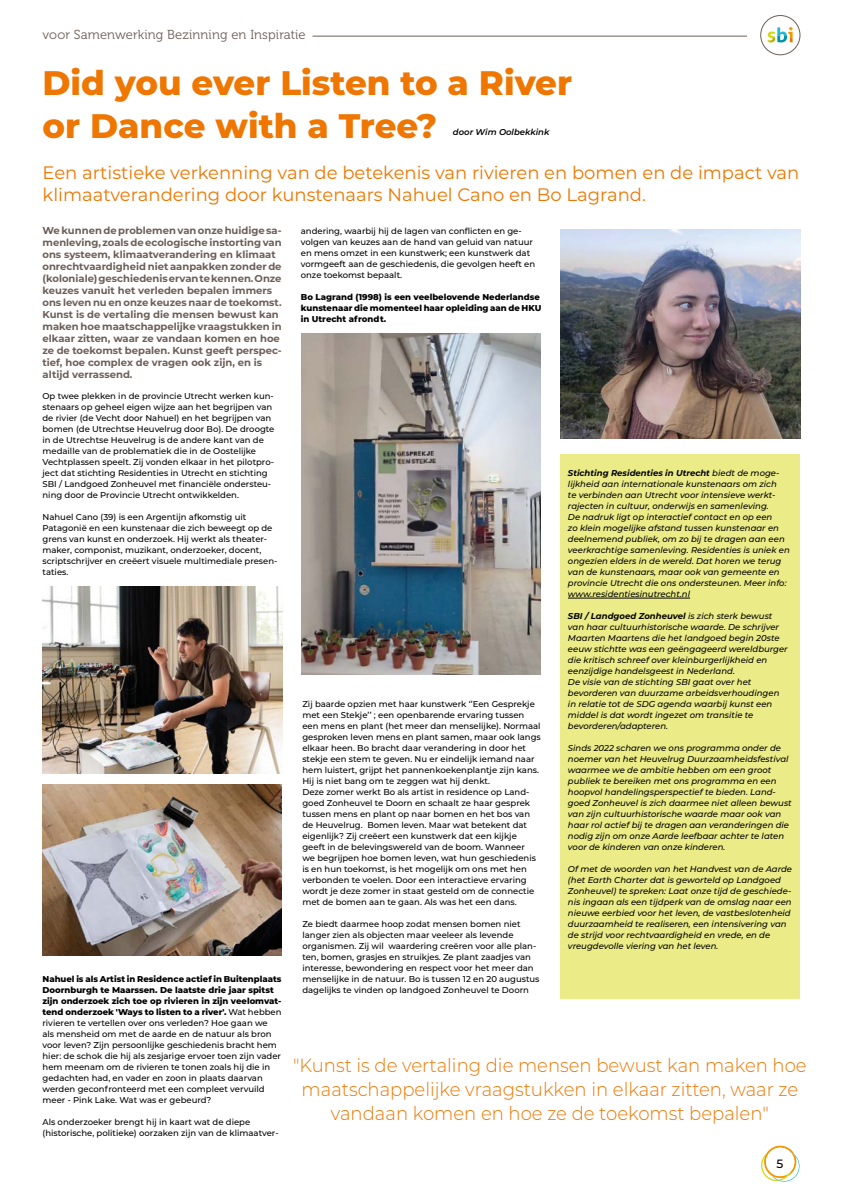
<style>
.page{position:relative;width:842px;height:1191px;background:#fff}
.page>*{position:absolute;margin:0;border:0;box-sizing:border-box;transform-origin:0 0}
.t1{font:800 34px/43.1px "Montserrat";color:#ee7601}
.t2{font:300 19px/24px "Montserrat";color:#ee7601;text-align:center;scale:.95 1}
.t3{font:18px/22px "Montserrat";color:#ee7601}
.t4{font:13px "Museo 300";letter-spacing:.01em;color:#6c5e57}
.t5{font:500 12px "Montserrat";color:#000}
.t6{font:700 10px/12px "Montserrat";color:#6c5e57}
.t7{font:500 8.5px/11px "Montserrat";color:#000}
.t8{font:italic 500 8.5px/11px "Montserrat";color:#000}
.t9{font:800 8.5px/11px "Montserrat";color:#000}
.t10{font:italic 600 8.5px "Montserrat";color:#000}
.s1{font-weight:800}
.s2{font-weight:700}
</style>
<div class="page">
<svg style="left:761px;top:1145px;width:38px;height:36px"></svg>
<div style="left:766px;top:1147px;width:28px;height:29px;background:#fff;border-radius:50%"></div>
<hr style="left:313px;top:36px;width:434px;height:1px;background:#6c5e57">
<div style="left:760px;top:15px;width:40px;height:40px;border:1px solid #6c5e57;border-radius:50%"></div>
<svg style="left:767px;top:26px;width:26px;height:17px"></svg>
<img style="left:560px;top:229px;width:240px;height:209px">
<img style="left:301px;top:334px;width:239px;height:340px">
<img style="left:43px;top:784px;width:239px;height:171px">
<img style="left:43px;top:586px;width:239px;height:187px">
<div style="left:560px;top:454px;width:239px;height:544px;background:#ebec88"></div>
<hr style="left:568px;top:598px;width:122px;height:1px;background:#000">
<h3 class="t4" style="left:43px;top:28px;width:265px">voor Samenwerking Bezinning en Inspiratie</h3>
<h1 class="t1" style="left:43px;top:59px;width:531px">Did you ever Listen to a River or Dance with a Tree?</h1>
<p class="t10" style="left:453px;top:126px;width:98px">door Wim Oolbekkink</p>
<h3 class="t3" style="left:43px;top:161px;width:758px">Een artistieke verkenning van de betekenis van rivieren en bomen en de impact van klimaatverandering door kunstenaars Nahuel Cano en Bo Lagrand.</h3>
<p class="t6" style="left:43px;top:224px;width:241px">We kunnen de problemen van onze huidige sa&shy;menleving, zoals de ecologische instorting van ons systeem, klimaatverandering en klimaat onrechtvaardigheid niet aanpakken zonder de (koloniale) geschiedenis ervan te kennen. Onze keuzes vanuit het verleden bepalen immers ons leven nu en onze keuzes naar de toekomst.<br>Kunst is de vertaling die mensen bewust kan maken hoe maatschappelijke vraagstukken in elkaar zitten, waar ze vandaan komen en hoe ze de toekomst bepalen. Kunst geeft perspec&shy;tief, hoe complex de vragen ook zijn, en is altijd verrassend.</p>
<p class="t7" style="left:43px;top:390px;width:233px">Op twee plekken in de provincie Utrecht werken kun&shy;stenaars op geheel eigen wijze aan het begrijpen van de rivier (de Vecht door Nahuel) en het begrijpen van bomen (de Utrechtse Heuvelrug door Bo). De droogte in de Utrechtse Heuvelrug is de andere kant van de medaille van de problematiek die in de Oostelijke Vechtplassen speelt. Zij vonden elkaar in het pilotpro&shy;ject dat stichting Residenties in Utrecht en stichting SBI / Landgoed Zonheuvel met financiële ondersteu&shy;ning door de Provincie Utrecht ontwikkelden.</p>
<p class="t7" style="left:43px;top:511px;width:236px">Nahuel Cano (39) is een Argentijn afkomstig uit Patagonië en een kunstenaar die zich beweegt op de grens van kunst en onderzoek. Hij werkt als theater&shy;maker, componist, muzikant, onderzoeker, docent, scriptschrijver en creëert visuele multimediale presen&shy;taties.</p>
<p class="t7" style="left:43px;top:973px;width:241px"><span class="s1">Nahuel is als Artist in Residence actief in Buitenplaats Doornburgh te Maarssen. De laatste drie jaar spitst zijn onderzoek zich toe op rivieren in zijn veelomvat&shy;tend onderzoek 'Ways to listen to a river'.</span> Wat hebben rivieren te vertellen over ons verleden? Hoe gaan we als mensheid om met de aarde en de natuur als bron voor leven? Zijn persoonlijke geschiedenis bracht hem hier: de schok die hij als zesjarige ervoer toen zijn vader hem meenam om de rivieren te tonen zoals hij die in gedachten had, en vader en zoon in plaats daarvan werden geconfronteerd met een compleet vervuild meer - Pink Lake. Wat was er gebeurd?</p>
<p class="t7" style="left:43px;top:1116px;width:238px">Als onderzoeker brengt hij in kaart wat de diepe (historische, politieke) oorzaken zijn van de klimaatver-</p>
<p class="t7" style="left:301px;top:225px;width:236px">andering, waarbij hij de lagen van conflicten en ge&shy;volgen van keuzes aan de hand van geluid van natuur en mens omzet in een kunstwerk; een kunstwerk dat vormgeeft aan de geschiedenis, die gevolgen heeft en onze toekomst bepaalt.</p>
<p class="t9" style="left:301px;top:291px;width:242px">Bo Lagrand (1998) is een veelbelovende Nederlandse kunstenaar die momenteel haar opleiding aan de HKU in Utrecht afrondt.</p>
<p class="t7" style="left:302px;top:698px;width:240px">Zij baarde opzien met haar kunstwerk ‘’Een Gesprekje met een Stekje’’ ; een openbarende ervaring tussen een mens en plant (het meer dan menselijke). Normaal gesproken leven mens en plant samen, maar ook langs elkaar heen. Bo bracht daar verandering in door het stekje een stem te geven. Nu er eindelijk iemand naar hem luistert, grijpt het pannenkoekenplantje zijn kans.<br>Hij is niet bang om te zeggen wat hij denkt.<br>Deze zomer werkt Bo als artist in residence op Land&shy;goed Zonheuvel te Doorn en schaalt ze haar gesprek tussen mens en plant op naar bomen en het bos van de Heuvelrug. Bomen leven. Maar wat betekent dat eigenlijk? Zij creëert een kunstwerk dat een kijkje geeft in de belevingswereld van de boom. Wanneer<br>we begrijpen hoe bomen leven, wat hun geschiedenis is en hun toekomst, is het mogelijk om ons met hen verbonden te voelen. Door een interactieve ervaring wordt je deze zomer in staat gesteld om de connectie met de bomen aan te gaan. Als was het een dans.</p>
<p class="t7" style="left:302px;top:918px;width:239px">Ze biedt daarmee hoop zodat mensen bomen niet langer zien als objecten maar veeleer als levende organismen. Zij wil waardering creëren voor alle plan&shy;ten, bomen, grasjes en struikjes. Ze plant zaadjes van interesse, bewondering en respect voor het meer dan menselijke in de natuur. Bo is tussen 12 en 20 augustus dagelijks te vinden op landgoed Zonheuvel te Doorn</p>
<p class="t8" style="left:568px;top:467px;width:223px"><span class="s2">Stichting Residenties in Utrecht</span> biedt de moge&shy;lijkheid aan internationale kunstenaars om zich<br>te verbinden aan Utrecht voor intensieve werkt&shy;rajecten in cultuur, onderwijs en samenleving.<br>De nadruk ligt op interactief contact en op een<br>zo klein mogelijke afstand tussen kunstenaar en deelnemend publiek, om zo bij te dragen aan een veerkrachtige samenleving. Residenties is uniek en ongezien elders in de wereld. Dat horen we terug van de kunstenaars, maar ook van gemeente en provincie Utrecht die ons ondersteunen. Meer info: www.residentiesinutrecht.nl</p>
<p class="t8" style="left:568px;top:610px;width:221px"><span class="s2">SBI / Landgoed Zonheuvel</span> is zich sterk bewust van haar cultuurhistorische waarde. De schrijver Maarten Maartens die het landgoed begin 20ste eeuw stichtte was een geëngageerd wereldburger die kritisch schreef over kleinburgerlijkheid en eenzijdige handelsgeest in Nederland.<br>De visie van de stichting SBI gaat over het bevorderen van duurzame arbeidsverhoudingen in relatie tot de SDG agenda waarbij kunst een middel is dat wordt ingezet om transitie te bevorderen/adapteren.</p>
<p class="t8" style="left:568px;top:742px;width:225px">Sinds 2022 scharen we ons programma onder de noemer van het Heuvelrug Duurzaamheidsfestival waarmee we de ambitie hebben om een groot publiek te bereiken met ons programma en een hoopvol handelingsperspectief te bieden. Land&shy;goed Zonheuvel is zich daarmee niet alleen bewust van zijn cultuurhistorische waarde maar ook van haar rol actief bij te dragen aan veranderingen die nodig zijn om onze Aarde leefbaar achter te laten voor de kinderen van onze kinderen.</p>
<p class="t8" style="left:568px;top:863px;width:226px">Of met de woorden van het Handvest van de Aarde (het Earth Charter dat is geworteld op Landgoed Zonheuvel) te spreken: Laat onze tijd de geschiede&shy;nis ingaan als een tijdperk van de omslag naar een nieuwe eerbied voor het leven, de vastbeslotenheid duurzaamheid te realiseren, een intensivering van de strijd voor rechtvaardigheid en vrede, en de vreugdevolle viering van het leven.</p>
<h2 class="t2" style="left:293px;top:1052px;width:542px">"Kunst is de vertaling die mensen bewust kan maken hoe maatschappelijke vraagstukken in elkaar zitten, waar ze vandaan komen en hoe ze de toekomst bepalen"</h2>
<h3 class="t5" style="left:776px;top:1155px;width:8px">5</h3>
</div>
